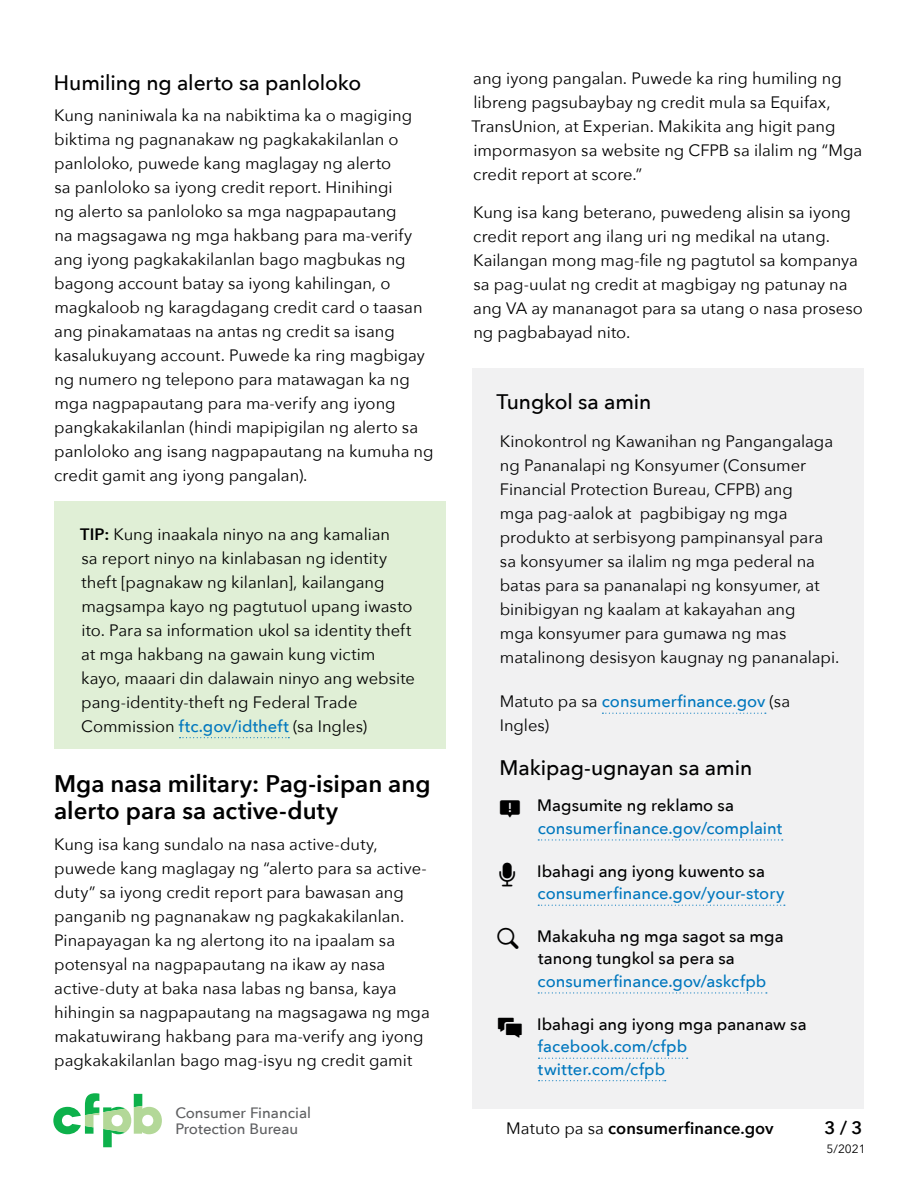
<style>
.page{position:relative;width:918px;height:1188px;background:#fff}
.page>*{position:absolute;margin:0;border:0;box-sizing:border-box;transform-origin:0 0}
.t1{font:600 24px/27px "Avenir Next";color:#000}
.t2{font:500 21px "Avenir Next";letter-spacing:-.005em;color:#000}
.t3{font:600 18px "Avenir Next";color:#000}
.t4{font:16.5px/24px "Avenir Next";color:#000}
.t5{font:500 16.5px/22.5px "Avenir Next";color:#0077be}
.t6{font:500 16.5px/22.5px "Avenir Next";color:#000}
.t7{font:600 16.5px "Avenir Next";letter-spacing:.005em;color:#000}
.t8{font:500 15px/15.8px "Avenir Next";color:#5f6062}
.t9{font:12px "Avenir Next";color:#000}
.s1{font-weight:600}
.s2{font-weight:500;color:#0077be}
.s3{color:#000}
.s4{color:#0077be}
.s5{font-weight:400}
</style>
<div class="page">
<div style="left:54px;top:501px;width:392px;height:248px;background:#e0efd6"></div>
<svg style="left:180px;top:737px;width:109px;height:1px"></svg>
<div style="left:472px;top:368px;width:392px;height:740px;background:#f1f1f2"></div>
<svg style="left:602px;top:713px;width:164px;height:1px"></svg>
<svg style="left:538px;top:839px;width:245px;height:2px"></svg>
<svg style="left:538px;top:905px;width:247px;height:1px"></svg>
<svg style="left:538px;top:992px;width:229px;height:2px"></svg>
<svg style="left:539px;top:1058px;width:149px;height:1px"></svg>
<svg style="left:539px;top:1080px;width:127px;height:1px"></svg>
<svg style="left:53px;top:1093px;width:109px;height:54px"></svg>
<h3 class="t2" style="left:54px;top:65px;width:309px">Humiling ng alerto sa panloloko</h3>
<p class="t4" style="left:54px;top:102px;width:381px">Kung naniniwala ka na nabiktima ka o magiging biktima ng pagnanakaw ng pagkakakilanlan o panloloko, puwede kang maglagay ng alerto<br>sa panloloko sa iyong credit report. Hinihingi<br>ng alerto sa panloloko sa mga nagpapautang<br>na magsagawa ng mga hakbang para ma-verify ang iyong pagkakakilanlan bago magbukas ng bagong account batay sa iyong kahilingan, o magkaloob ng karagdagang credit card o taasan ang pinakamataas na antas ng credit sa isang kasalukuyang account. Puwede ka ring magbigay ng numero ng telepono para matawagan ka ng mga nagpapautang para ma-verify ang iyong pangkakakilanlan (hindi mapipigilan ng alerto sa panloloko ang isang nagpapautang na kumuha ng credit gamit ang iyong pangalan).</p>
<p class="t4" style="left:80px;top:521px;width:336px"><span class="s1">TIP:</span> Kung inaakala ninyo na ang kamalian<br>sa report ninyo na kinlabasan ng identity theft [pagnakaw ng kilanlan], kailangang magsampa kayo ng pagtutuol upang iwasto ito. Para sa information ukol sa identity theft at mga hakbang na gawain kung victim kayo, maaari din dalawain ninyo ang website pang-identity-theft ng Federal Trade Commission <span class="s2">ftc.gov/idtheft</span> (sa Ingles)</p>
<h2 class="t1" style="left:54px;top:770px;width:378px">Mga nasa military: Pag-isipan ang alerto para sa active-duty</h2>
<p class="t4" style="left:54px;top:831px;width:377px">Kung isa kang sundalo na nasa active-duty, puwede kang maglagay ng “alerto para sa active&shy;duty” sa iyong credit report para bawasan ang panganib ng pagnanakaw ng pagkakakilanlan.<br>Pinapayagan ka ng alertong ito na ipaalam sa potensyal na nagpapautang na ikaw ay nasa active-duty at baka nasa labas ng bansa, kaya hihingin sa nagpapautang na magsagawa ng mga makatuwirang hakbang para ma-verify ang iyong pagkakakilanlan bago mag-isyu ng credit gamit</p>
<p class="t8" style="left:176px;top:1104px;width:137px">Consumer Financial<br>Protection Bureau</p>
<p class="t4" style="left:472px;top:66px;width:392px">ang iyong pangalan. Puwede ka ring humiling ng libreng pagsubaybay ng credit mula sa Equifax, TransUnion, at Experian. Makikita ang higit pang impormasyon sa website ng CFPB sa ilalim ng “Mga credit report at score.”</p>
<p class="t4" style="left:473px;top:199px;width:391px">Kung isa kang beterano, puwedeng alisin sa iyong credit report ang ilang uri ng medikal na utang.<br>Kailangan mong mag-file ng pagtutol sa kompanya sa pag-uulat ng credit at magbigay ng patunay na ang VA ay mananagot para sa utang o nasa proseso ng pagbabayad nito.</p>
<p class="t2" style="left:497px;top:384px;width:156px">Tungkol sa amin</p>
<p class="t4" style="left:500px;top:429px;width:341px">Kinokontrol ng Kawanihan ng Pangangalaga ng Pananalapi ng Konsyumer (Consumer Financial Protection Bureau, CFPB) ang<br>mga pag-aalok at pagbibigay ng mga produkto at serbisyong pampinansyal para sa konsyumer sa ilalim ng mga pederal na batas para sa pananalapi ng konsyumer, at binibigyan ng kaalam at kakayahan ang<br>mga konsyumer para gumawa ng mas matalinong desisyon kaugnay ng pananalapi.</p>
<p class="t4" style="left:500px;top:689px;width:292px">Matuto pa sa <span class="s2">consumerfinance.gov</span> (sa<br>Ingles)</p>
<h3 class="t2" style="left:499px;top:750px;width:254px">Makipag-ugnayan sa amin</h3>
<p class="t5" style="left:537px;top:794px;width:247px"><span class="s3">Magsumite ng reklamo sa </span>consumerfinance.gov/complaint</p>
<p class="t5" style="left:537px;top:859px;width:249px"><span class="s3">Ibahagi ang iyong kuwento sa </span>consumerfinance.gov/your-story</p>
<p class="t6" style="left:537px;top:924px;width:248px">Makakuha ng mga sagot sa mga tanong tungkol sa pera sa <span class="s4">consumerfinance.gov/askcfpb</span></p>
<p class="t5" style="left:537px;top:1012px;width:271px"><span class="s3">Ibahagi ang iyong mga pananaw sa </span>facebook.com/cfpb twitter.com/cfpb</p>
<p class="t7" style="left:506px;top:1114px;width:269px"><span class="s5">Matuto pa sa</span> consumerfinance.gov</p>
<p class="t3" style="left:825px;top:1112px;width:39px">3 / 3</p>
<p class="t9" style="left:826px;top:1139px;width:41px">5/2021</p>
</div>
